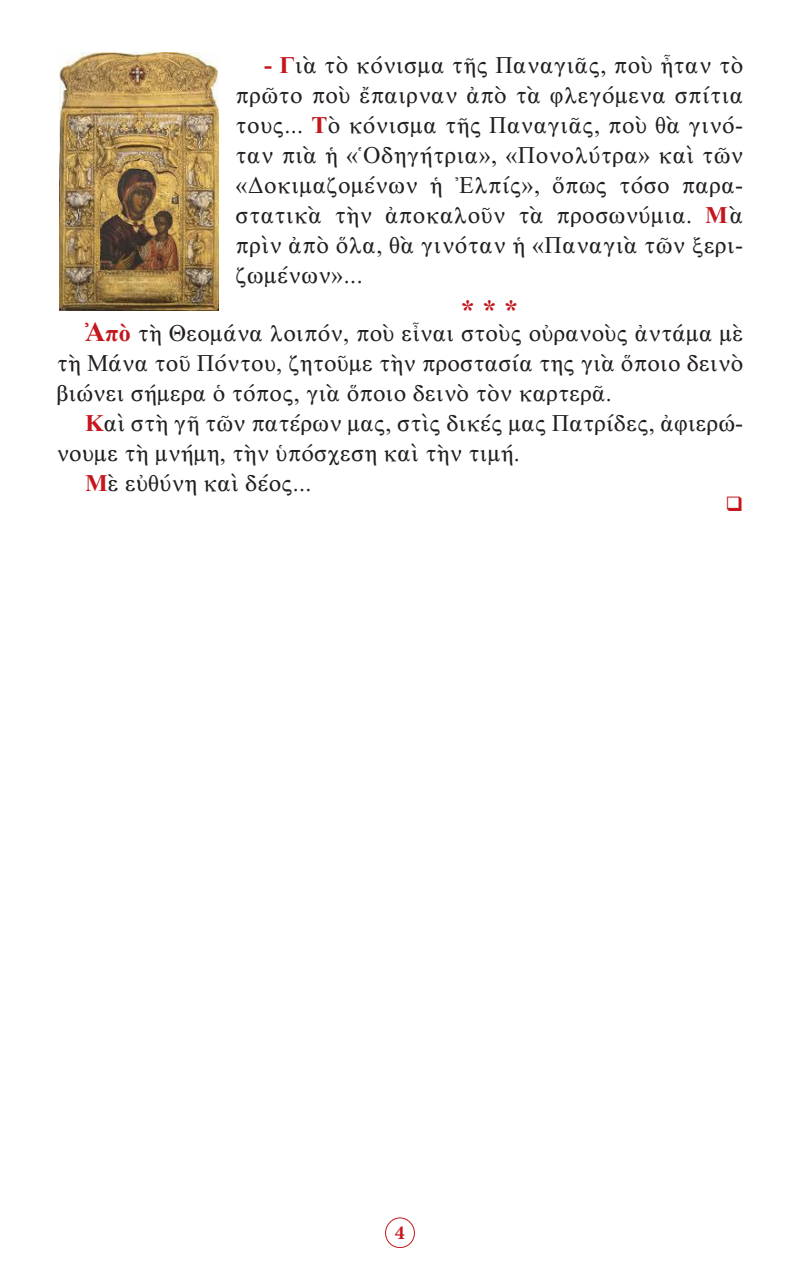
<style>
.page{position:relative;width:800px;height:1270px;background:#fff}
.page>*{position:absolute;margin:0;border:0;box-sizing:border-box;transform-origin:0 0}
.Asteriskoi{font:28px "CTOS New Times Bold Test 1";color:#c4161c}
.t1{font:24px/30px "CTOS New Times Roman Test 1";letter-spacing:.01em;color:#231f20;text-align:justify}
.t2{font:700 20px "Minion Pro";color:#c4161c}
.s1{font-family:"CTOS New Times Bold Test 1";color:#c4161c}
.s2{font-family:"CTOS New Times Bold Test 1";font-size:28px;color:#c4161c}
</style>
<div class="page">
<div style="left:385px;top:1217px;width:30px;height:31px;border:1px solid #c4161c;border-radius:50%"></div>
<img style="left:60px;top:52px;width:159px;height:259px">
<p class="t1" style="left:236px;top:50px;width:509px;text-indent:28px"><span class="s1">- Γ</span>ιὰ τὸ κόνισμα τῆς Παναγιᾶς, ποὺ ἦταν τὸ πρῶτο ποὺ ἔπαιρναν ἀπὸ τὰ φλεγόμενα σπίτια τους... <span class="s1">Τ</span>ὸ κόνισμα τῆς Παναγιᾶς, ποὺ θὰ γινό&shy;ταν πιὰ ἡ «Ὁδηγήτρια», «Πονολύτρα» καὶ τῶν «Δοκιμαζομένων ἡ Ἐλπίς», ὅπως τόσο παρα&shy;στατικὰ τὴν ἀποκαλοῦν τὰ προσωνύμια. <span class="s1">Μ</span>ὰ πρὶν ἀπὸ ὅλα, θὰ γινόταν ἡ «Παναγιὰ τῶν ξερι&shy;ζωμένων»...</p>
<p class="Asteriskoi" style="left:461px;top:294px;width:59px">* * *</p>
<p class="t1" style="left:57px;top:318px;width:688px;text-indent:28px"><span class="s2">Ἀ</span><span class="s1">πὸ</span> τὴ Θεομάνα λοιπόν, ποὺ εἶναι στοὺς οὐρανοὺς ἀντάμα μὲ τὴ Μάνα τοῦ Πόντου, ζητοῦμε τὴν προστασία της γιὰ ὅποιο δεινὸ βιώνει σήμερα ὁ τόπος, γιὰ ὅποιο δεινὸ τὸν καρτερᾶ.</p>
<p class="t1" style="left:57px;top:408px;width:688px;text-indent:28px"><span class="s1">Κ</span>αὶ στὴ γῆ τῶν πατέρων μας, στὶς δικές μας Πατρίδες, ἀφιερώ&shy;νουμε τὴ μνήμη, τὴν ὑπόσχεση καὶ τὴν τιμή.</p>
<p class="t1" style="left:85px;top:468px;width:228px"><span class="s1">Μ</span>ὲ εὐθύνη καὶ δέος...</p>
<p class="t2" style="left:395px;top:1219px;width:11px">4</p>
</div>
